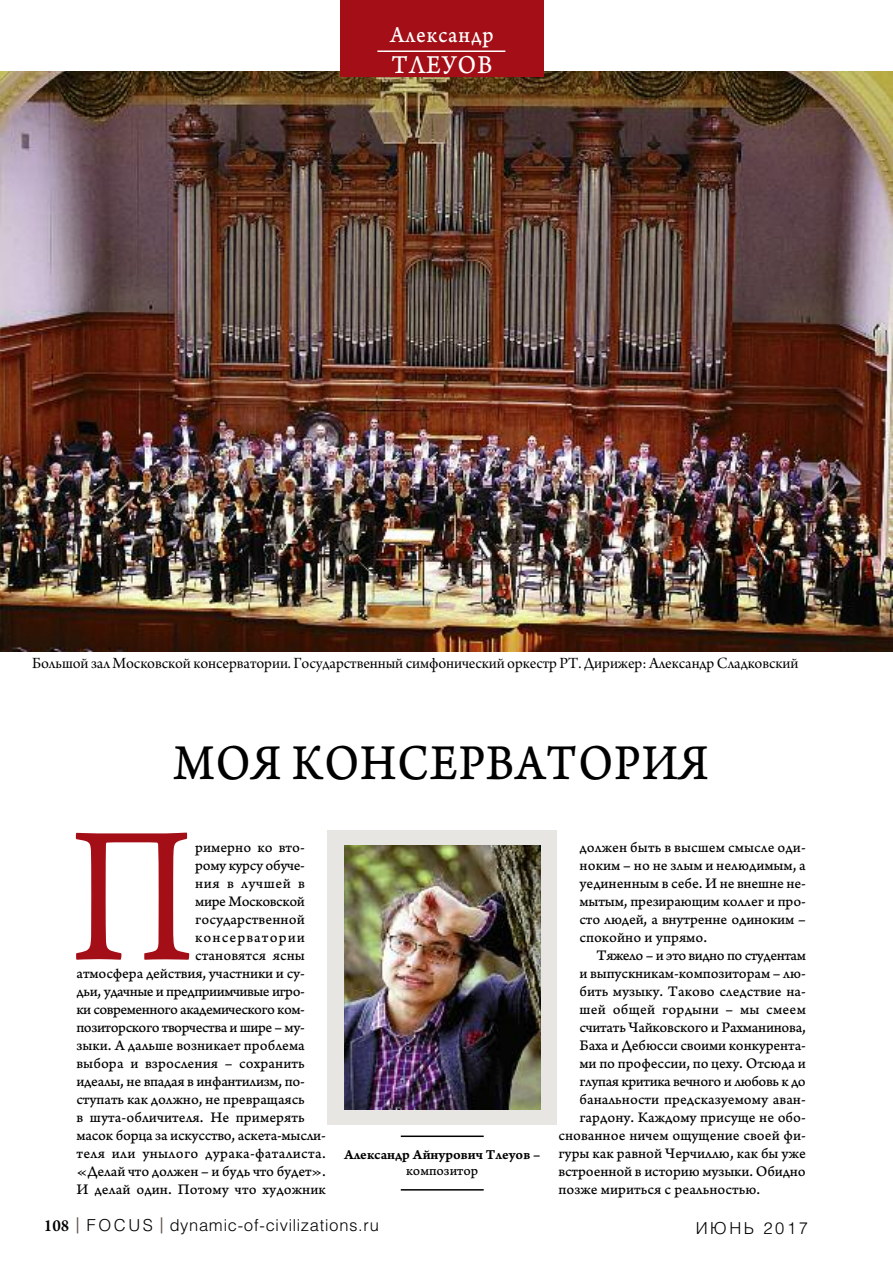
<style>
.page{position:relative;width:893px;height:1263px;background:#fff}
.page>*{position:absolute;margin:0;border:0;box-sizing:border-box;transform-origin:0 0}
.t1{font:204px "Arno Pro Sm Text";color:#a40e16;scale:.79 1}
.t2{font:52.5px "Arno Pro Caption";letter-spacing:.015em;color:#000;scale:.88 1}
.t3{font:27px "Arno Pro Caption";letter-spacing:.04em;color:#fff;scale:.91 1}
.t4{font:24px "Arno Pro Caption";letter-spacing:.04em;color:#fff;scale:.91 1}
.t5{font:16.5px "Arno Pro Subhead";letter-spacing:-.005em;color:#000}
.t6{font:300 16.5px "Helios";letter-spacing:.045em;color:#000}
.t7{font:300 16.5px "Helios";letter-spacing:.155em;color:#000}
.t8{font:15.3px/18px "Arno Pro Caption";letter-spacing:-.005em;color:#000;text-align:justify}
.t9{font:15.3px "Arno Pro Caption";letter-spacing:-.03em;color:#000}
.t10{font:15.3px "Arno Pro Caption";letter-spacing:-.035em;color:#000}
.t11{font:15.3px "Arno Pro Caption";letter-spacing:.02em;color:#000}
.t12{font:15.3px "Arno Pro Caption";letter-spacing:-.025em;color:#000}
.t13{font:15.3px "Arno Pro Caption";letter-spacing:.015em;color:#000}
.t14{font:15.3px "Arno Pro Caption";letter-spacing:.07em;color:#000}
.t15{font:15.3px "Arno Pro Caption";letter-spacing:.04em;color:#000}
.t16{font:14.4px "Arno Pro Smbd Caption";color:#000}
.t17{font:14.4px "Arno Pro Caption";color:#000}
.s1{font-family:"Arno Pro";font-weight:600;font-size:18px}
.s2{font-weight:400;font-size:21px;color:#60534f}
</style>
<div class="page">
<img style="left:0;top:71px;width:892px;height:580px">
<div style="left:340px;top:0;width:204px;height:77px;background:#a40e16"></div>
<hr style="left:377px;top:50px;width:128px;height:2px;background:#fff">
<div style="left:327px;top:830px;width:230px;height:295px;background:#e8e6e3"></div>
<img style="left:344px;top:846px;width:196px;height:263px">
<hr style="left:401px;top:1135px;width:83px;height:2px;background:#000">
<hr style="left:401px;top:1189px;width:83px;height:1px;background:#000">
<h3 class="t4" style="left:390px;top:27px;width:115px">Александр</h3>
<h3 class="t3" style="left:392px;top:55px;width:112px">ТЛЕУОВ</h3>
<p class="t5" style="left:32px;top:657px;width:768px">Большой зал Московской консерватории. Государственный симфонический оркестр РТ.Дирижер: АлександрСладковский</p>
<h2 class="t2" style="left:174px;top:744px;width:610px">МОЯ КОНСЕРВАТОРИЯ</h2>
<h1 class="t1" style="left:72px;top:823px;width:155px">П</h1>
<p class="t8" style="left:195px;top:840px;width:111px">римерно ко вто-</p>
<p class="t12" style="left:195px;top:860px;width:111px">рому курсу обуче-</p>
<p class="t15" style="left:195px;top:878px;width:111px">ния в лучшей в</p>
<p class="t12" style="left:195px;top:896px;width:111px">мире Московской</p>
<p class="t8" style="left:195px;top:912px;width:111px">государственной</p>
<p class="t14" style="left:195px;top:932px;width:111px">консерватории</p>
<p class="t8" style="left:195px;top:948px;width:111px">становятся ясны</p>
<p class="t8" style="left:77px;top:966px;width:230px">атмосфера действия, участники и су-</p>
<p class="t9" style="left:77px;top:986px;width:230px">дьи, удачные и предприимчивые игро-</p>
<p class="t10" style="left:77px;top:1004px;width:230px">ки современного академического ком-</p>
<p class="t9" style="left:76px;top:1022px;width:230px">позиторского творчества и шире – му-</p>
<p class="t8" style="left:76px;top:1038px;width:230px">зыки. А дальше возникает проблема</p>
<p class="t8" style="left:76px;top:1056px;width:230px">выбора и взросления – сохранить</p>
<p class="t8" style="left:76px;top:1074px;width:230px">идеалы, не впадая в инфантилизм, по-</p>
<p class="t8" style="left:76px;top:1092px;width:230px">ступать как должно, не превращаясь</p>
<p class="t8" style="left:76px;top:1110px;width:230px">в шута-обличителя. Не примерять</p>
<p class="t8" style="left:76px;top:1128px;width:251px">масок борца за искусство, аскета-мысли-</p>
<p class="t11" style="left:76px;top:1148px;width:251px">теля или унылого дурака-фаталиста.</p>
<p class="t8" style="left:76px;top:1164px;width:251px">«Делай что должен – и будь что будет».</p>
<p class="t8" style="left:76px;top:1182px;width:251px">И делай один. Потому что художник</p>
<p class="t16" style="left:344px;top:1149px;width:198px">Александр Айнурович Тлеуов –</p>
<p class="t17" style="left:406px;top:1166px;width:74px">композитор</p>
<p class="t8" style="left:579px;top:840px;width:228px">должен быть в высшем смысле оди&shy;ноким – но не злым и нелюдимым, а уединенным в себе. И не внешне не&shy;мытым, презирающим коллег и про&shy;сто людей, а внутренне одиноким – спокойно и упрямо.</p>
<p class="t9" style="left:596px;top:950px;width:211px">Тяжело – и это видно по студентам</p>
<p class="t8" style="left:579px;top:966px;width:228px">и выпускникам-композиторам – лю-</p>
<p class="t8" style="left:579px;top:984px;width:228px">бить музыку. Таково следствие на-</p>
<p class="t13" style="left:579px;top:1004px;width:228px">шей общей гордыни – мы смеем</p>
<p class="t8" style="left:579px;top:1020px;width:228px">считать Чайковского и Рахманинова,</p>
<p class="t8" style="left:579px;top:1038px;width:228px">Баха и Дебюсси своими конкурента-</p>
<p class="t8" style="left:579px;top:1056px;width:228px">ми по профессии, по цеху. Отсюда и</p>
<p class="t9" style="left:579px;top:1076px;width:228px">глупая критика вечного и любовь к до</p>
<p class="t8" style="left:579px;top:1092px;width:228px">банальности предсказуемому аван-</p>
<p class="t8" style="left:579px;top:1110px;width:228px">гардону. Каждому присуще не обо-</p>
<p class="t8" style="left:558px;top:1128px;width:249px">снованное ничем ощущение своей фи-</p>
<p class="t8" style="left:558px;top:1146px;width:249px">гуры как равной Черчиллю, как бы уже</p>
<p class="t8" style="left:558px;top:1164px;width:249px">встроенной в историю музыки. Обидно</p>
<p class="t8" style="left:558px;top:1182px;width:203px">позже мириться с реальностью.</p>
<p class="t6" style="left:44px;top:1219px;width:336px"><span class="s1">108</span> <span class="s2">|</span> F O C U S <span class="s2">|</span> dynamic-of-civilizations.ru</p>
<p class="t7" style="left:696px;top:1222px;width:114px">ИЮНЬ 2017</p>
</div>
